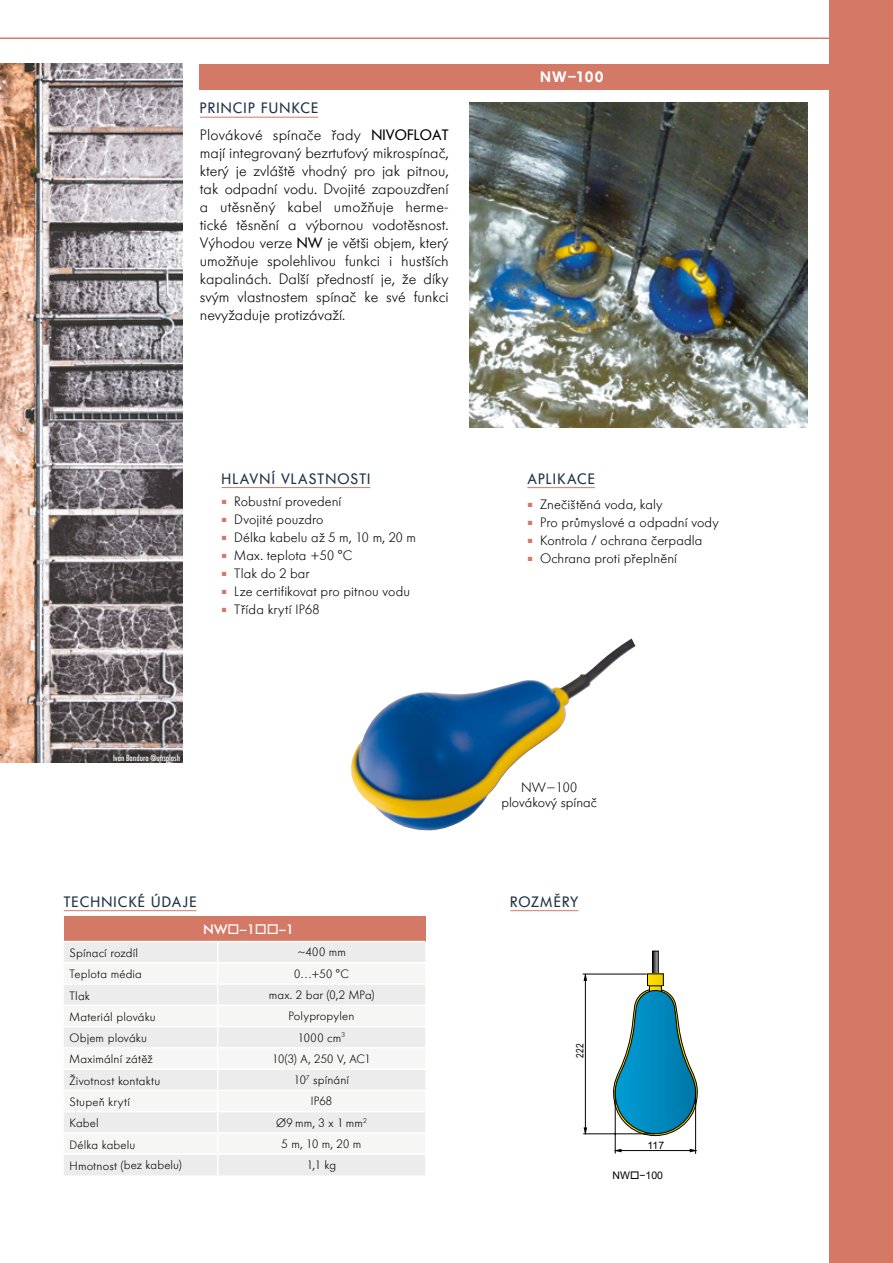
<style>
.page{position:relative;width:893px;height:1263px;background:#fff}
.page>*{position:absolute;margin:0;border:0;box-sizing:border-box;transform-origin:0 0}
.t1{font:300 15px/18px "Futura BQ";color:#000}
.t2{font:15px "Futura BQ";letter-spacing:.075em;color:#1c3246}
.t3{font:600 15px "Futura BQ";color:#fff}
.t4{font:300 13.5px/15px "Futura BQ";letter-spacing:.01em;color:#000;text-align:center}
.t5{font:500 13.5px "Futura BQ";color:#fff}
.t6{font:300 12px "Futura BQ";letter-spacing:.015em;color:#000}
.t7{font:10.5px "Arial";color:#000}
.t8{font:10.2px "Arial Narrow";color:#000;scale:1.24 1}
.t9{font:10.2px "Arial Narrow";color:#000}
.t10{font:500 condensed 9px "Futura BQ";color:#fff}
.s1{font-weight:400;color:#1c3246}
.s2{font-weight:400}
.s3{font-family:"Arial";font-weight:400;font-size:9px;color:#d47966}
</style>
<div class="page">
<div style="left:829px;top:0;width:64px;height:1263px;background:#d47966"></div>
<div style="left:200px;top:64px;width:693px;height:25px;background:#d47966"></div>
<hr style="left:200px;top:117px;width:118px;height:1px;background:#d47966">
<hr style="left:510px;top:910px;width:68px;height:1px;background:#d47966">
<hr style="left:64px;top:910px;width:133px;height:1px;background:#d47966">
<img style="left:470px;top:102px;width:338px;height:325px">
<hr style="left:222px;top:487px;width:148px;height:1px;background:#d47966">
<hr style="left:527px;top:487px;width:68px;height:1px;background:#d47966">
<img style="left:351px;top:638px;width:284px;height:193px">
<div style="left:64px;top:916px;width:361px;height:25px;background:#d47966"></div>
<div style="left:64px;top:942px;width:361px;height:233px;background:#ececec"></div>
<svg style="left:64px;top:963px;width:361px;height:190px;fill:#f6f6f5"></svg>
<hr style="left:64px;top:962px;width:154px;height:1px;background:#fff">
<hr style="left:218px;top:962px;width:207px;height:1px;background:#fff">
<hr style="left:64px;top:983px;width:154px;height:2px;background:#fff">
<hr style="left:218px;top:983px;width:207px;height:2px;background:#fff">
<hr style="left:64px;top:1004px;width:154px;height:2px;background:#fff">
<hr style="left:218px;top:1004px;width:207px;height:2px;background:#fff">
<hr style="left:64px;top:1026px;width:154px;height:1px;background:#fff">
<hr style="left:218px;top:1026px;width:207px;height:1px;background:#fff">
<hr style="left:64px;top:1047px;width:154px;height:1px;background:#fff">
<hr style="left:218px;top:1047px;width:207px;height:1px;background:#fff">
<hr style="left:64px;top:1068px;width:154px;height:2px;background:#fff">
<hr style="left:218px;top:1068px;width:207px;height:2px;background:#fff">
<hr style="left:64px;top:1090px;width:154px;height:1px;background:#fff">
<hr style="left:218px;top:1090px;width:207px;height:1px;background:#fff">
<hr style="left:64px;top:1111px;width:154px;height:1px;background:#fff">
<hr style="left:218px;top:1111px;width:207px;height:1px;background:#fff">
<hr style="left:64px;top:1132px;width:154px;height:2px;background:#fff">
<hr style="left:218px;top:1132px;width:207px;height:2px;background:#fff">
<hr style="left:64px;top:1153px;width:154px;height:2px;background:#fff">
<hr style="left:218px;top:1153px;width:207px;height:2px;background:#fff">
<svg style="left:217px;top:942px;width:1px;height:233px"></svg>
<svg style="left:654px;top:953px;width:3px;height:19px"></svg>
<div style="left:652px;top:951px;width:7px;height:23px;border:1px solid #000"></div>
<svg style="left:582px;top:973px;width:116px;height:181px"></svg>
<img style="left:0;top:64px;width:183px;height:699px">
<p class="t1" style="left:200px;top:95px;width:250px;line-height:26.5px"><span class="s1">PRINCIP FUNKCE<br></span>Plovákové spínače řady <span class="s2">NIVOFLOAT</span></p>
<p class="t1" style="left:200px;top:144px;width:250px;text-align:justify">mají integrovaný bezrtuťový mikrospínač, který je zvláště vhodný pro jak pitnou, tak odpadní vodu. Dvojité zapouzdření a utěsněný kabel umožňuje herme&shy;tické těsnění a výbornou vodotěsnost.<br>Výhodou verze <span class="s2">NW</span> je větši objem, který umožňuje spolehlivou funkci i hustších kapalinách. Další předností je, že díky svým vlastnostem spínač ke své funkci nevyžaduje protizávaží.</p>
<p class="t3" style="left:540px;top:67px;width:65px">NW–100</p>
<p class="t2" style="left:222px;top:469px;width:150px">HLAVNÍ VLASTNOSTI</p>
<p class="t4" style="left:222px;top:494px;width:121px"><span class="s3">■</span> Robustní provedení</p>
<p class="t4" style="left:222px;top:512px;width:103px"><span class="s3">■</span> Dvojité pouzdro</p>
<p class="t4" style="left:222px;top:530px;width:196px"><span class="s3">■</span> Délka kabelu až 5 m, 10 m, 20 m</p>
<p class="t4" style="left:222px;top:548px;width:132px"><span class="s3">■</span> Max. teplota +50 °C</p>
<p class="t4" style="left:222px;top:566px;width:90px"><span class="s3">■</span> Tlak do 2 bar</p>
<p class="t4" style="left:222px;top:584px;width:190px"><span class="s3">■</span> Lze certifikovat pro pitnou vodu</p>
<p class="t4" style="left:222px;top:602px;width:99px"><span class="s3">■</span> Třída krytí IP68</p>
<p class="t10" style="left:113px;top:752px;width:68px">Ivan Bandura @unsplash</p>
<p class="t2" style="left:527px;top:469px;width:69px">APLIKACE</p>
<p class="t4" style="left:527px;top:497px;width:137px"><span class="s3">■</span> Znečištěná voda, kaly</p>
<p class="t4" style="left:527px;top:515px;width:193px"><span class="s3">■</span> Pro průmyslové a odpadní vody</p>
<p class="t4" style="left:527px;top:533px;width:177px"><span class="s3">■</span> Kontrola / ochrana čerpadla</p>
<p class="t4" style="left:527px;top:551px;width:151px"><span class="s3">■</span> Ochrana proti přeplnění</p>
<p class="t4" style="left:501px;top:780px;width:97px">NW−100 plovákový spínač</p>
<p class="t2" style="left:64px;top:892px;width:134px">TECHNICKÉ ÚDAJE</p>
<p class="t2" style="left:510px;top:892px;width:70px">ROZMĚRY</p>
<p class="t5" style="left:204px;top:920px;width:92px">NW□–1□□–1</p>
<p class="t6" style="left:70px;top:945px;width:70px">Spínací rozdíl</p>
<p class="t6" style="left:297px;top:944px;width:50px">~400 mm</p>
<p class="t6" style="left:70px;top:966px;width:74px">Teplota média</p>
<p class="t6" style="left:294px;top:966px;width:56px">0…+50 °C</p>
<p class="t6" style="left:70px;top:988px;width:22px">Tlak</p>
<p class="t6" style="left:269px;top:987px;width:107px">max. 2 bar (0,2 MPa)</p>
<p class="t6" style="left:70px;top:1009px;width:88px">Materiál plováku</p>
<p class="t6" style="left:289px;top:1008px;width:67px">Polypropylen</p>
<p class="t6" style="left:70px;top:1030px;width:79px">Objem plováku</p>
<p class="t6" style="left:298px;top:1029px;width:49px">1000 cm<sup>3</sup></p>
<p class="t6" style="left:70px;top:1051px;width:85px">Maximální zátěž</p>
<p class="t6" style="left:272px;top:1051px;width:100px">10(3) A, 250 V, AC1</p>
<p class="t6" style="left:70px;top:1073px;width:92px">Životnost kontaktu</p>
<p class="t6" style="left:294px;top:1072px;width:57px">10<sup>7</sup> spínání</p>
<p class="t6" style="left:70px;top:1094px;width:62px">Stupeň krytí</p>
<p class="t6" style="left:311px;top:1093px;width:23px">IP68</p>
<p class="t6" style="left:70px;top:1115px;width:31px">Kabel</p>
<p class="t6" style="left:276px;top:1114px;width:92px">Ø9 mm, 3 x 1 mm<sup>2</sup></p>
<p class="t6" style="left:70px;top:1136px;width:67px">Délka kabelu</p>
<p class="t6" style="left:282px;top:1136px;width:81px">5 m, 10 m, 20 m</p>
<p class="t6" style="left:70px;top:1157px;width:114px">Hmotnost (bez kabelu)</p>
<p class="t6" style="left:307px;top:1157px;width:31px">1,1 kg</p>
<p class="t9" style="left:574px;top:1058px;width:16px;rotate:-90deg">222</p>
<p class="t8" style="left:647px;top:1139px;width:15px">117</p>
<p class="t7" style="left:613px;top:1168px;width:52px">NW□−100</p>
</div>
